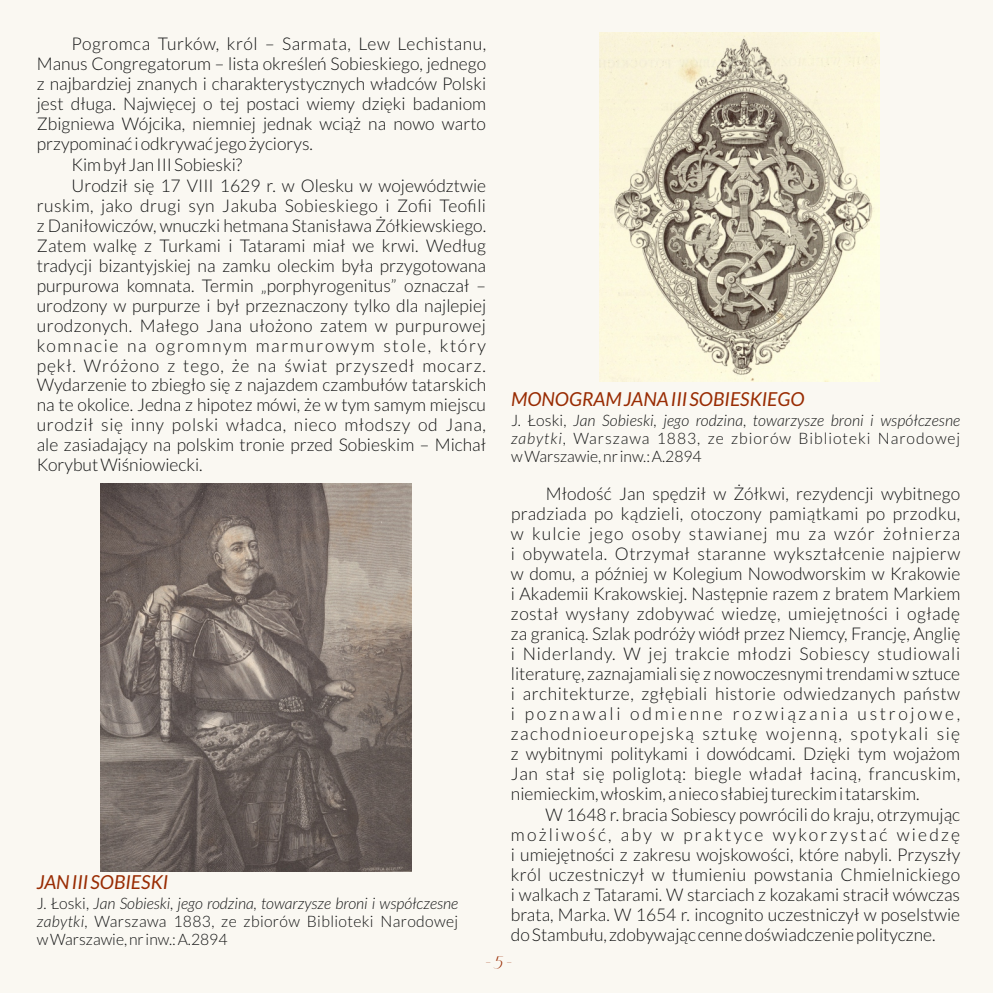
<style>
.page{position:relative;width:993px;height:993px;background:#fff}
.page>*{position:absolute;margin:0;border:0;box-sizing:border-box;transform-origin:0 0}
.t1{font:italic 19.25px "Lato";color:#992c03}
.t2{font:300 17.5px/19.9px "Lato";color:#151616;text-align:justify}
.t3{font:300 17.5px "Lato";letter-spacing:.025em;color:#151616}
.t4{font:300 17.5px "Lato";letter-spacing:.035em;color:#151616}
.t5{font:300 17.5px "Lato";letter-spacing:.05em;color:#151616}
.t6{font:300 17.5px "Lato";letter-spacing:.09em;color:#151616}
.t7{font:300 15.75px/18px "Lato";letter-spacing:.025em;color:#151616;text-align:justify}
.s1{font-style:italic}
</style>
<div class="page">
<div style="left:0;top:0;width:992px;height:992px;background:#faf8f2"></div>
<img style="left:101px;top:483px;width:310px;height:387px">
<img style="left:599px;top:33px;width:279px;height:348px">
<p class="t3" style="left:72px;top:36px;width:416px">Pogromca Turków, król – Sarmata, Lew Lechistanu,</p>
<p class="t2" style="left:37px;top:55px;width:450px">Manus Congregatorum – lista określeń Sobieskiego, jednego</p>
<p class="t2" style="left:37px;top:74px;width:450px">z najbardziej znanych i charakterystycznych władców Polski</p>
<p class="t2" style="left:37px;top:94px;width:450px">jest długa. Najwięcej o tej postaci wiemy dzięki badaniom</p>
<p class="t2" style="left:37px;top:114px;width:450px">Zbigniewa Wójcika, niemniej jednak wciąż na nowo warto</p>
<p class="t2" style="left:37px;top:134px;width:278px">przypominać i odkrywać jego życiorys.</p>
<p class="t2" style="left:72px;top:155px;width:172px">Kim był Jan III Sobieski?</p>
<p class="t2" style="left:72px;top:176px;width:416px">Urodził się 17 VIII 1629 r. w Olesku w województwie</p>
<p class="t3" style="left:37px;top:198px;width:450px">ruskim, jako drugi syn Jakuba Sobieskiego i Zofii Teofili</p>
<p class="t2" style="left:37px;top:216px;width:450px">z Daniłowiczów, wnuczki hetmana Stanisława Żółkiewskiego.</p>
<p class="t2" style="left:37px;top:236px;width:450px">Zatem walkę z Turkami i Tatarami miał we krwi. Według</p>
<p class="t2" style="left:37px;top:256px;width:450px">tradycji bizantyjskiej na zamku oleckim była przygotowana</p>
<p class="t2" style="left:37px;top:276px;width:450px">purpurowa komnata. Termin „porphyrogenitus” oznaczał –</p>
<p class="t2" style="left:37px;top:296px;width:450px">urodzony w purpurze i był przeznaczony tylko dla najlepiej</p>
<p class="t3" style="left:37px;top:317px;width:450px">urodzonych. Małego Jana ułożono zatem w purpurowej</p>
<p class="t6" style="left:37px;top:337px;width:450px">komnacie na ogromnym marmurowym stole, który</p>
<p class="t5" style="left:37px;top:357px;width:450px">pękł. Wróżono z tego, że na świat przyszedł mocarz.</p>
<p class="t2" style="left:37px;top:376px;width:450px">Wydarzenie to zbiegło się z najazdem czambułów tatarskich</p>
<p class="t2" style="left:37px;top:396px;width:450px">na te okolice. Jedna z hipotez mówi, że w tym samym miejscu</p>
<p class="t4" style="left:37px;top:417px;width:450px">urodził się inny polski władca, nieco młodszy od Jana,</p>
<p class="t2" style="left:37px;top:436px;width:450px">ale zasiadający na polskim tronie przed Sobieskim – Michał</p>
<p class="t2" style="left:37px;top:456px;width:167px">Korybut Wiśniowiecki.</p>
<p class="t1" style="left:37px;top:873px;width:133px">JAN III SOBIESKI</p>
<p class="t7" style="left:37px;top:894px;width:423px">J. Łoski, <span class="s1">Jan Sobieski, jego rodzina, towarzysze broni i współczesne zabytki</span>, Warszawa 1883, ze zbiorów Biblioteki Narodowej w Warszawie, nr inw.: A.2894</p>
<p class="t1" style="left:511px;top:390px;width:295px">MONOGRAM JANA III SOBIESKIEGO</p>
<p class="t7" style="left:511px;top:412px;width:450px">J. Łoski, <span class="s1">Jan Sobieski, jego rodzina, towarzysze broni i współczesne zabytki</span>, Warszawa 1883, ze zbiorów Biblioteki Narodowej w Warszawie, nr inw.: A.2894</p>
<p class="t2" style="left:510px;top:485px;width:451px;text-indent:35px">Młodość Jan spędził w Żółkwi, rezydencji wybitnego pradziada po kądzieli, otoczony pamiątkami po przodku, w kulcie jego osoby stawianej mu za wzór żołnierza i obywatela. Otrzymał staranne wykształcenie najpierw w domu, a później w Kolegium Nowodworskim w Krakowie i Akademii Krakowskiej. Następnie razem z bratem Markiem został wysłany zdobywać wiedzę, umiejętności i ogładę za granicą. Szlak podróży wiódł przez Niemcy, Francję, Anglię i Niderlandy. W jej trakcie młodzi Sobiescy studiowali literaturę, zaznajamiali się z nowoczesnymi trendami w sztuce i architekturze, zgłębiali historie odwiedzanych państw i poznawali odmienne rozwiązania ustrojowe, zachodnioeuropejską sztukę wojenną, spotykali się z wybitnymi politykami i dowódcami. Dzięki tym wojażom Jan stał się poliglotą: biegle władał łaciną, francuskim, niemieckim, włoskim, a nieco słabiej tureckim i tatarskim.</p>
<p class="t2" style="left:510px;top:805px;width:451px;text-indent:35px">W 1648 r. bracia Sobiescy powrócili do kraju, otrzymując możliwość, aby w praktyce wykorzystać wiedzę i umiejętności z zakresu wojskowości, które nabyli. Przyszły król uczestniczył w tłumieniu powstania Chmielnickiego i walkach z Tatarami. W starciach z kozakami stracił wówczas brata, Marka. W 1654 r. incognito uczestniczył w poselstwie do Stambułu, zdobywając cenne doświadczenie polityczne.</p>
</div>
